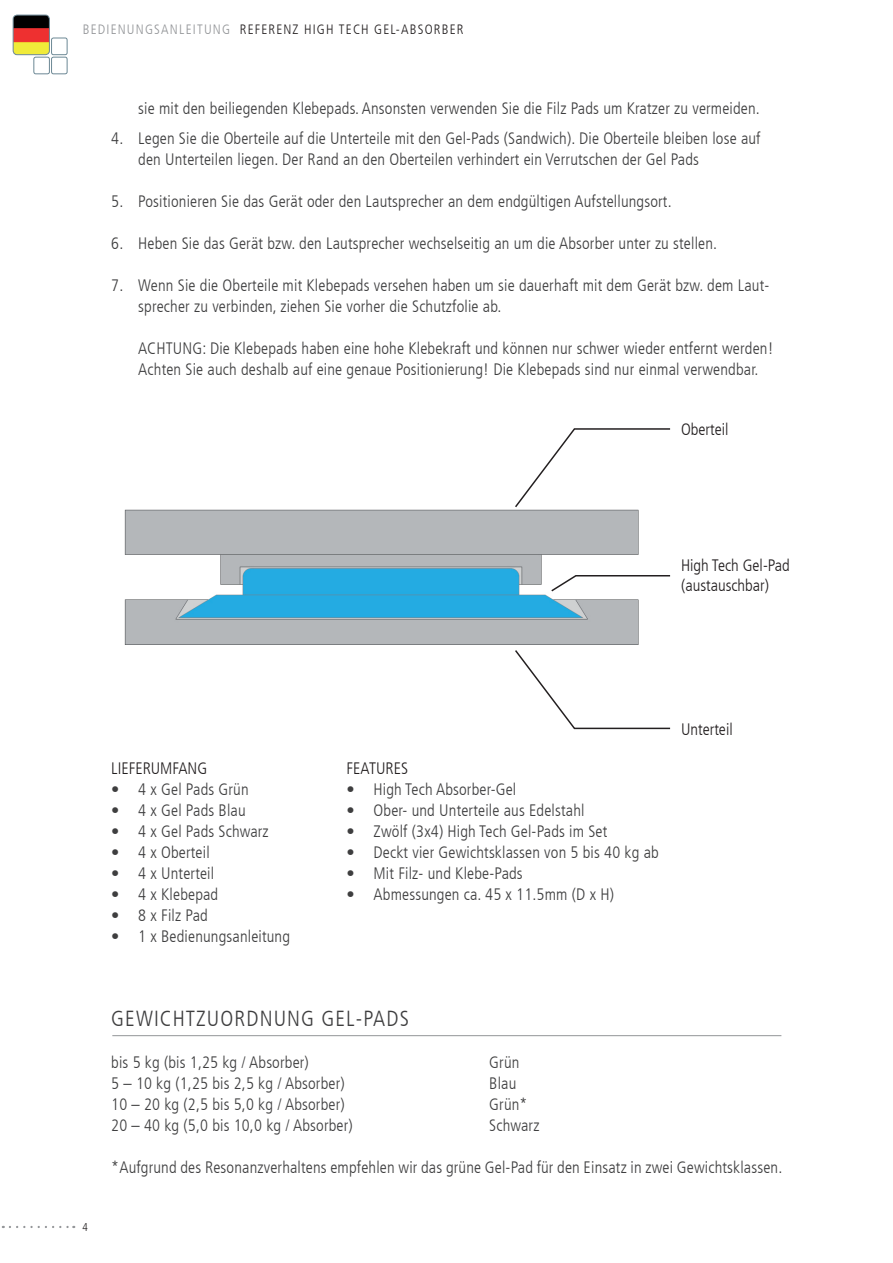
<style>
.page{position:relative;width:893px;height:1263px;background:#fff}
.page>*{position:absolute;margin:0;border:0;box-sizing:border-box;transform-origin:0 0}
.t1{font:300 condensed 21.75px "Frutiger LT";letter-spacing:.05em;color:#3e3e3f}
.t2{font:300 condensed 16.5px/21px "Frutiger LT";letter-spacing:.01em;color:#3e3e3f}
.t3{font:300 condensed 16.5px/19.8px "Frutiger LT";color:#231f20}
.t4{font:300 condensed 13.5px "Frutiger LT";letter-spacing:.085em;color:#231f20}
.t5{font:300 condensed 11.25px "Frutiger LT";color:#231f20}
.s1{color:#939598}
</style>
<div class="page">
<img style="left:13px;top:15px;width:36px;height:40px">
<div style="left:13px;top:15px;width:37px;height:40px;border:1px solid #6c8895;border-radius:4px"></div>
<div style="left:51px;top:38px;width:16px;height:17px;border:1px solid #6c8895;border-radius:2px"></div>
<div style="left:51px;top:57px;width:16px;height:17px;border:1px solid #6c8895;border-radius:2px"></div>
<div style="left:34px;top:57px;width:16px;height:17px;border:1px solid #6c8895;border-radius:2px"></div>
<svg style="left:10px;top:1226px;width:64px;height:2px"></svg>
<img style="left:124px;top:509px;width:515px;height:136px">
<svg style="left:515px;top:428px;width:156px;height:80px"></svg>
<svg style="left:515px;top:650px;width:156px;height:80px"></svg>
<svg style="left:550px;top:574px;width:121px;height:19px"></svg>
<hr style="left:112px;top:1035px;width:669px;height:1px;background:#939598">
<p class="t4" style="left:83px;top:22px;width:382px"><span class="s1">BEDIENUNGSANLEITUNG</span> REFERENZ HIGH TECH GEL-ABSORBER</p>
<p class="t2" style="left:138px;top:98px;width:623px">sie mit den beiliegenden Klebepads. Ansonsten verwenden Sie die Filz Pads um Kratzer zu vermeiden.</p>
<p class="t2" style="left:138px;top:128px;width:624px;text-indent:-27px">4. Legen Sie die Oberteile auf die Unterteile mit den Gel-Pads (Sandwich). Die Oberteile bleiben lose auf den Unterteilen liegen. Der Rand an den Oberteilen verhindert ein Verrutschen der Gel Pads</p>
<p class="t2" style="left:111px;top:191px;width:562px">5. Positionieren Sie das Gerät oder den Lautsprecher an dem endgültigen Aufstellungsort.</p>
<p class="t2" style="left:111px;top:233px;width:607px">6. Heben Sie das Gerät bzw. den Lautsprecher wechselseitig an um die Absorber unter zu stellen.</p>
<p class="t2" style="left:138px;top:275px;width:633px;text-indent:-27px">7. Wenn Sie die Oberteile mit Klebepads versehen haben um sie dauerhaft mit dem Gerät bzw. dem Laut&shy;sprecher zu verbinden, ziehen Sie vorher die Schutzfolie ab.</p>
<p class="t2" style="left:138px;top:338px;width:637px">ACHTUNG: Die Klebepads haben eine hohe Klebekraft und können nur schwer wieder entfernt werden!<br>Achten Sie auch deshalb auf eine genaue Positionierung! Die Klebepads sind nur einmal verwendbar.</p>
<p class="t3" style="left:681px;top:420px;width:49px">Oberteil</p>
<p class="t3" style="left:681px;top:555px;width:110px">High Tech Gel-Pad (austauschbar)</p>
<p class="t3" style="left:111px;top:759px;width:97px">LIEFERUMFANG</p>
<p class="t2" style="left:111px;top:779px;width:139px">• 4 x Gel Pads Grün</p>
<p class="t2" style="left:111px;top:800px;width:136px">• 4 x Gel Pads Blau</p>
<p class="t2" style="left:111px;top:821px;width:159px">• 4 x Gel Pads Schwarz</p>
<p class="t2" style="left:111px;top:842px;width:100px">• 4 x Oberteil</p>
<p class="t2" style="left:111px;top:863px;width:104px">• 4 x Unterteil</p>
<p class="t2" style="left:111px;top:884px;width:108px">• 4 x Klebepad</p>
<p class="t2" style="left:111px;top:905px;width:98px">• 8 x Filz Pad</p>
<p class="t2" style="left:111px;top:926px;width:180px">• 1 x Bedienungsanleitung</p>
<p class="t3" style="left:347px;top:759px;width:63px">FEATURES</p>
<p class="t2" style="left:347px;top:779px;width:171px">• High Tech Absorber-Gel</p>
<p class="t2" style="left:347px;top:800px;width:239px">• Ober- und Unterteile aus Edelstahl</p>
<p class="t2" style="left:347px;top:821px;width:262px">• Zwölf (3x4) High Tech Gel-Pads im Set</p>
<p class="t2" style="left:347px;top:842px;width:314px">• Deckt vier Gewichtsklassen von 5 bis 40 kg ab</p>
<p class="t2" style="left:347px;top:863px;width:178px">• Mit Filz- und Klebe-Pads</p>
<p class="t2" style="left:347px;top:884px;width:269px">• Abmessungen ca. 45 x 11.5mm (D x H)</p>
<p class="t3" style="left:681px;top:720px;width:53px">Unterteil</p>
<p class="t5" style="left:83px;top:1221px;width:7px">4</p>
<h1 class="t1" style="left:111px;top:1006px;width:299px">GEWICHTZUORDNUNG GEL-PADS</h1>
<p class="t2" style="left:111px;top:1052px;width:199px">bis 5 kg (bis 1,25 kg / Absorber)</p>
<p class="t2" style="left:489px;top:1052px;width:32px">Grün</p>
<p class="t2" style="left:111px;top:1073px;width:235px">5 – 10 kg (1,25 bis 2,5 kg / Absorber)</p>
<p class="t2" style="left:489px;top:1073px;width:29px">Blau</p>
<p class="t2" style="left:111px;top:1094px;width:235px">10 – 20 kg (2,5 bis 5,0 kg / Absorber)</p>
<p class="t2" style="left:489px;top:1094px;width:40px">Grün*</p>
<p class="t2" style="left:111px;top:1115px;width:243px">20 – 40 kg (5,0 bis 10,0 kg / Absorber)</p>
<p class="t2" style="left:489px;top:1115px;width:52px">Schwarz</p>
<p class="t2" style="left:111px;top:1157px;width:672px">*Aufgrund des Resonanzverhaltens empfehlen wir das grüne Gel-Pad für den Einsatz in zwei Gewichtsklassen.</p>
</div>
